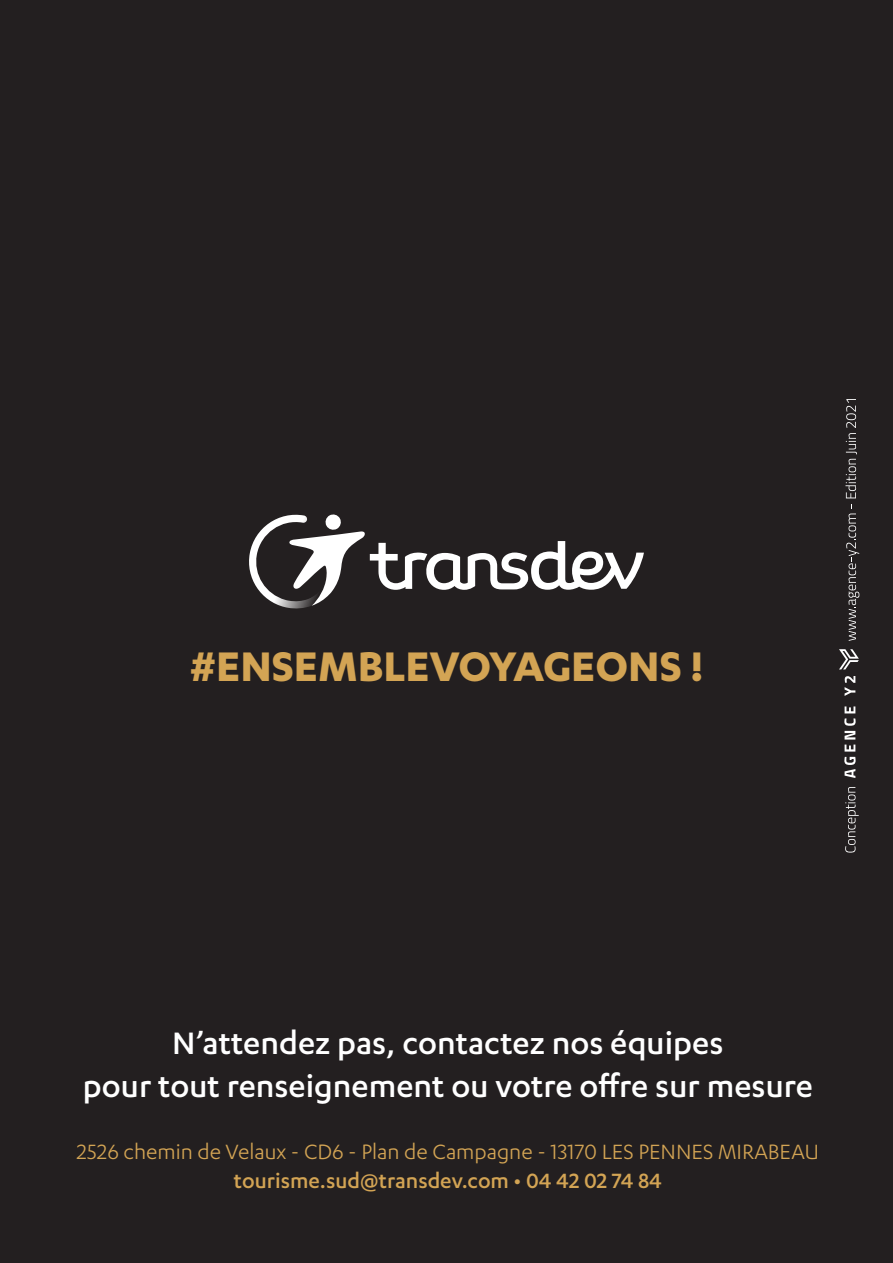
<style>
.page{position:relative;width:893px;height:1263px;background:#231f20}
.page>*{position:absolute;margin:0;border:0;box-sizing:border-box;transform-origin:0 0}
.t1{font:700 48px "Karbon";color:#d3a454}
.t2{font:500 36px "Karbon";color:#fff}
.t3{font:24px "Karbon";color:#d3a454}
.t4{font:500 24px "Karbon";color:#d3a454}
</style>
<div class="page">
<svg style="left:249px;top:514px;width:395px;height:95px"></svg>
<svg style="left:839px;top:649px;width:20px;height:20px"></svg>
<svg style="left:845px;top:787px;width:14px;height:65px"></svg>
<svg style="left:844px;top:757px;width:12px;height:21px"></svg>
<svg style="left:844px;top:706px;width:12px;height:45px"></svg>
<svg style="left:845px;top:676px;width:10px;height:20px"></svg>
<svg style="left:846px;top:504px;width:13px;height:137px"></svg>
<svg style="left:845px;top:399px;width:12px;height:99px"></svg>
<p class="t1" style="left:190px;top:639px;width:515px">#ENSEMBLEVOYAGEONS !</p>
<p class="t2" style="left:172px;top:1022px;width:553px">N’attendez pas, contactez nos équipes</p>
<p class="t2" style="left:83px;top:1066px;width:732px">pour tout renseignement ou votre offre sur mesure</p>
<p class="t3" style="left:77px;top:1138px;width:744px">2526 chemin de Velaux - CD6 - Plan de Campagne - 13170 LES PENNES MIRABEAU</p>
<p class="t4" style="left:234px;top:1167px;width:430px">tourisme.sud@transdev.com • 04 42 02 74 84</p>
</div>
